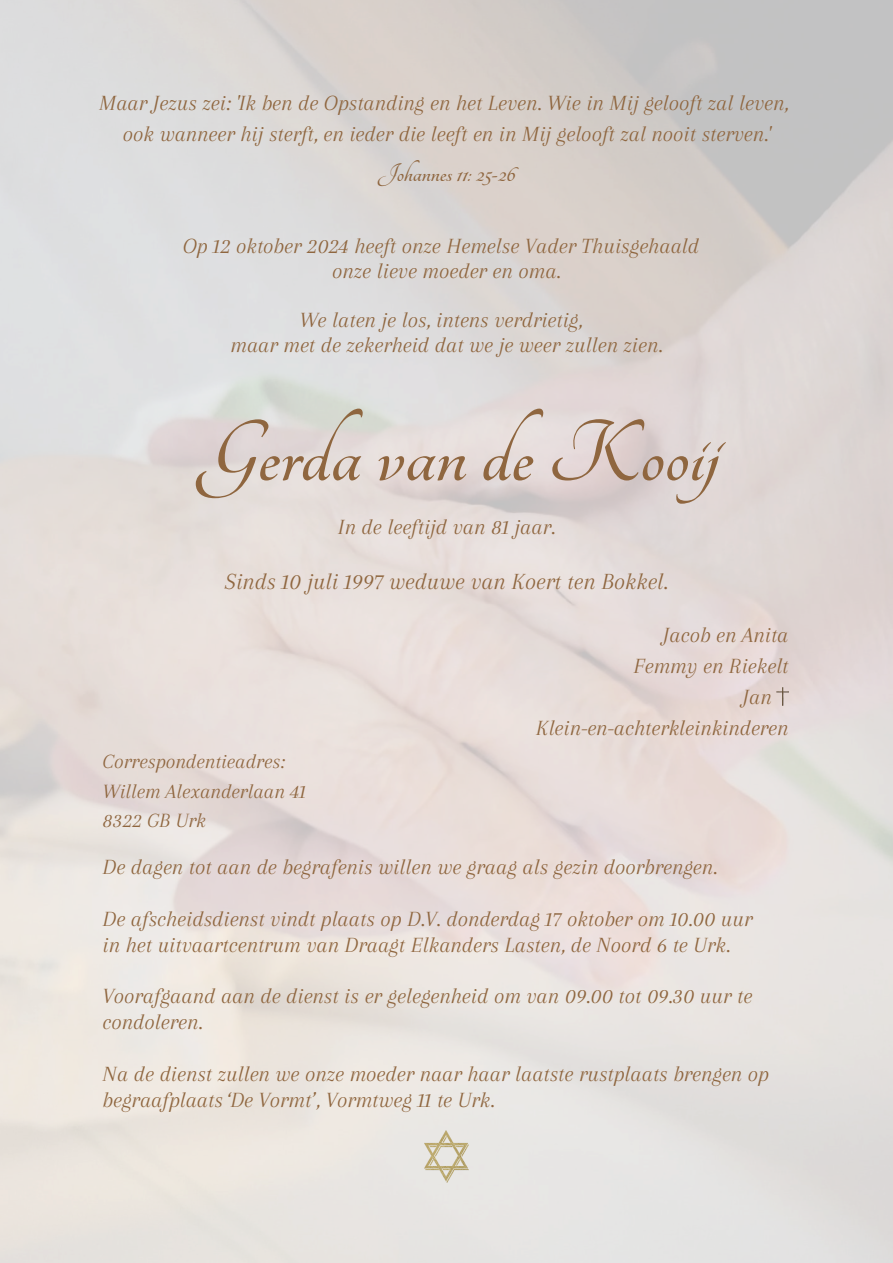
<style>
.page{position:relative;width:893px;height:1263px;background:#fff}
.page>*{position:absolute;margin:0;border:0;box-sizing:border-box;transform-origin:0 0}
.t1{font:700 95.1px "Tangerine";color:#8f663f}
.t2{font:700 27.75px "Tangerine";color:#8f663f}
.t3{font:italic 24px "Arapey";color:#8f663f}
.t4{font:italic 22.5px/25.9px "Arapey";color:#8f663f;text-align:center}
.t5{font:italic 21px "Arapey";color:#8f663f}
</style>
<div class="page">
<img style="left:0;top:0;width:893px;height:1263px">
<img style="left:424px;top:1130px;width:45px;height:52px">
<img style="left:777px;top:688px;width:12px;height:18px">
<h3 class="t4" style="left:99px;top:87px;width:691px;line-height:31.5px">Maar Jezus zei: 'Ik ben de Opstanding en het Leven. Wie in Mij gelooft zal leven, ook wanneer hij sterft, en ieder die leeft en in Mij gelooft zal nooit sterven.'</h3>
<h3 class="t2" style="left:378px;top:160px;width:139px">Johannes 11: 25-26</h3>
<h3 class="t4" style="left:183px;top:234px;width:518px;line-height:24.8px">Op 12 oktober 2024 heeft onze Hemelse Vader Thuisgehaald onze lieve moeder en oma.</h3>
<h3 class="t4" style="left:230px;top:308px;width:434px;line-height:24.8px">We laten je los, intens verdrietig,<br>maar met de zekerheid dat we je weer zullen zien.</h3>
<h1 class="t1" style="left:199px;top:409px;width:521px">GerdavandeKooij</h1>
<h3 class="t4" style="left:338px;top:514px;width:219px">In de leeftijd van 81 jaar.</h3>
<p class="t3" style="left:225px;top:568px;width:445px">Sinds 10 juli 1997 weduwe van Koert ten Bokkel.</p>
<h3 class="t4" style="left:663px;top:621px;width:127px">Jacob en Anita</h3>
<h3 class="t4" style="left:633px;top:652px;width:156px">Femmy en Riekelt</h3>
<h3 class="t4" style="left:742px;top:683px;width:31px">Jan</h3>
<h3 class="t4" style="left:536px;top:714px;width:254px">Klein-en-achterkleinkinderen</h3>
<p class="t5" style="left:103px;top:750px;width:184px">Correspondentieadres:</p>
<p class="t5" style="left:103px;top:779px;width:205px">Willem Alexanderlaan 41</p>
<p class="t5" style="left:103px;top:808px;width:105px">8322 GB Urk</p>
<p class="t4" style="left:103px;top:854px;width:616px">De dagen tot aan de begrafenis willen we graag als gezin doorbrengen.</p>
<h3 class="t4" style="left:103px;top:905px;width:651px;text-align:left">De afscheidsdienst vindt plaats op D.V. donderdag 17 oktober om 10.00 uur in het uitvaartcentrum van Draagt Elkanders Lasten, de Noord 6 te Urk.</h3>
<h3 class="t4" style="left:103px;top:983px;width:651px;text-align:left">Voorafgaand aan de dienst is er gelegenheid om van 09.00 tot 09.30 uur te condoleren.</h3>
<h3 class="t4" style="left:103px;top:1061px;width:668px;text-align:left">Na de dienst zullen we onze moeder naar haar laatste rustplaats brengen op begraafplaats ‘De Vormt’, Vormtweg 11 te Urk.</h3>
</div>
